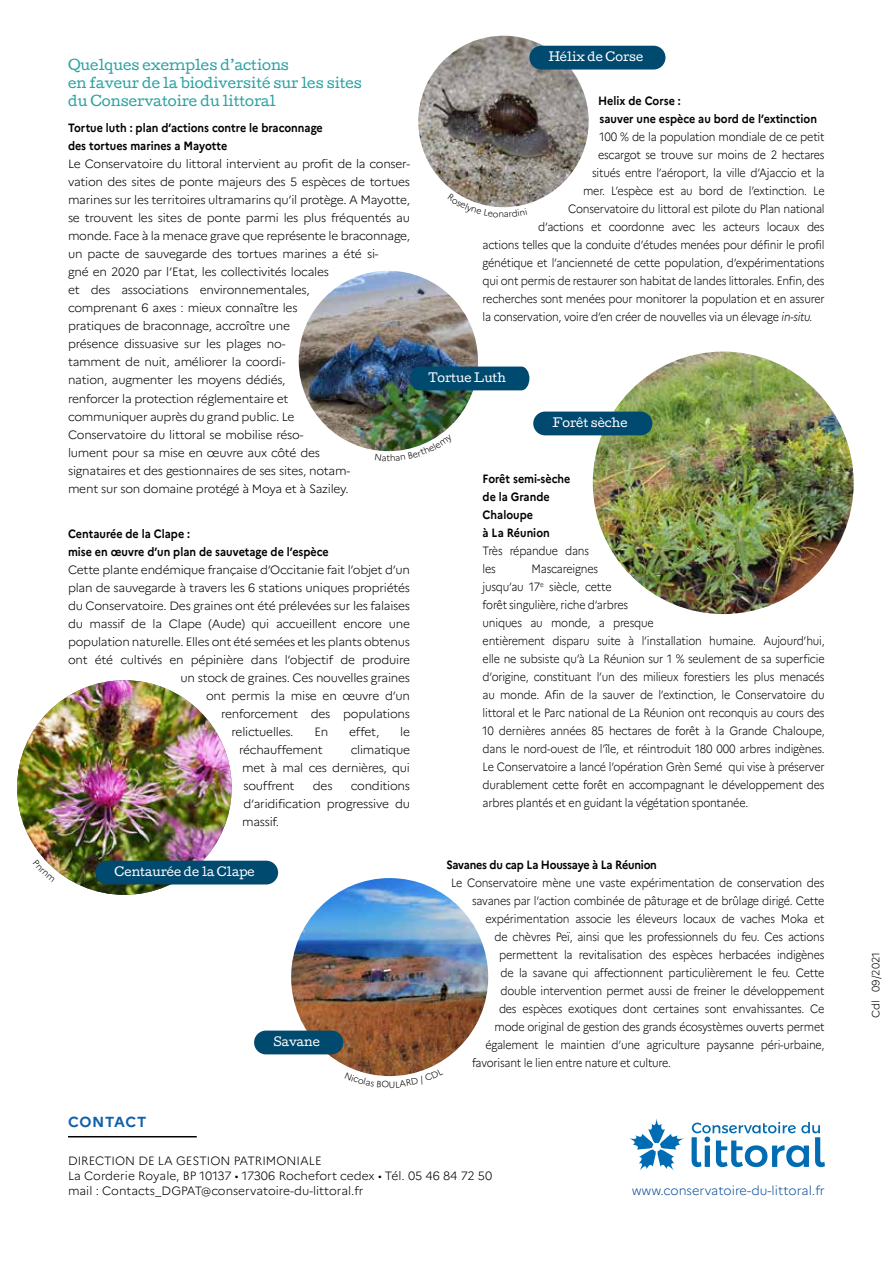
<style>
.page{position:relative;width:893px;height:1263px;background:#fff}
.page>*{position:absolute;margin:0;border:0;box-sizing:border-box;transform-origin:0 0}
.t1{font:700 14.55px "Marianne";letter-spacing:.045em;color:#1160ab}
.t2{font:13.5px/18px "Cutive";color:#2ea1a1}
.t3{font:300 12.75px "Marianne";color:#10529a}
.t4{font:300 12px/18px "Marianne";letter-spacing:-.02em;color:#000;scale:.9 1}
.t5{font:300 12px/18px "Marianne";letter-spacing:-.02em;color:#000;text-align:justify}
.t6{font:700 12px/18px "Marianne";color:#000;scale:.9 1}
.t7{font:300 12px/15px "Marianne";color:#000}
.t8{font:700 12px "Marianne";letter-spacing:-.025em;color:#000;scale:.9 1}
.t9{font:11.55px "Cutive";color:#fff}
.t10{font:300 10.5px "Marianne";letter-spacing:-.005em;color:#000}
.s1{font-style:italic}
</style>
<div class="page">
<img style="left:291px;top:878px;width:197px;height:190px">
<img style="left:299px;top:271px;width:179px;height:180px">
<div style="left:410px;top:367px;width:119px;height:23px;background:#00496f"></div>
<img style="left:17px;top:680px;width:215px;height:215px;border-radius:107px">
<div style="left:95px;top:861px;width:183px;height:23px;background:#00496f;border-radius:12px"></div>
<img style="left:418px;top:36px;width:171px;height:168px">
<div style="left:529px;top:46px;width:136px;height:24px;background:#00496f;border-radius:12px"></div>
<img style="left:593px;top:352px;width:261px;height:262px">
<div style="left:533px;top:412px;width:119px;height:23px;background:#00496f;border-radius:12px"></div>
<div style="left:254px;top:1030px;width:89px;height:24px;background:#00496f;border-radius:12px"></div>
<hr style="left:68px;top:1136px;width:129px;height:1px;background:#000">
<svg style="left:692px;top:1122px;width:133px;height:45px"></svg>
<svg style="left:629px;top:1119px;width:55px;height:51px"></svg>
<svg style="left:45px;top:860px;width:10px;height:10px"></svg>
<svg style="left:375px;top:434px;width:79px;height:18px"></svg>
<svg style="left:448px;top:194px;width:79px;height:14px"></svg>
<svg style="left:351px;top:1068px;width:78px;height:9px"></svg>
<p class="t2" style="left:68px;top:55px;width:295px">Quelques exemples d’actions<br>en faveur de la biodiversité sur les sites du Conservatoire du littoral</p>
<p class="t6" style="left:68px;top:119px;width:284px">Tortue luth : plan d’actions contre le braconnage des tortues marines a Mayotte</p>
<p class="t5" style="left:68px;top:155px;width:344px;text-align:left">Le Conservatoire du littoral intervient au profit de la conser&shy;vation des sites de ponte majeurs des 5 espèces de tortues marines sur les territoires ultramarins qu’il protège. A Mayotte, se trouvent les sites de ponte parmi les plus fréquentés au monde. Face à la menace grave que représente le braconnage, un pacte de sauvegarde des tortues marines a été si-<br>gné en 2020 par l’Etat, les collectivités locales<br>et des associations environnementales,<br>comprenant 6 axes : mieux connaître les<br>pratiques de braconnage, accroître une<br>présence dissuasive sur les plages no-<br>tamment de nuit, améliorer la coordi-<br>nation, augmenter les moyens dédiés,<br>renforcer la protection réglementaire et<br>communiquer auprès du grand public. Le<br>Conservatoire du littoral se mobilise réso-<br>lument pour sa mise en œuvre aux côté des<br>signataires et des gestionnaires de ses sites, notam-<br>ment sur son domaine protégé à Moya et à Saziley.</p>
<p class="t6" style="left:68px;top:524px;width:291px">Centaurée de la Clape :<br>mise en œuvre d’un plan de sauvetage de l’espèce</p>
<p class="t5" style="left:68px;top:560px;width:344px">Cette plante endémique française d’Occitanie fait l’objet d’un</p>
<p class="t5" style="left:68px;top:578px;width:344px">plan de sauvegarde à travers les 6 stations uniques propriétés</p>
<p class="t5" style="left:68px;top:596px;width:344px">du Conservatoire. Des graines ont été prélevées sur les falaises</p>
<p class="t5" style="left:68px;top:614px;width:344px">du massif de la Clape (Aude) qui accueillent encore une</p>
<p class="t5" style="left:68px;top:632px;width:344px">population naturelle. Elles ont été semées et les plants obtenus</p>
<p class="t5" style="left:68px;top:650px;width:343px">ont été cultivés en pépinière dans l’objectif de produire</p>
<p class="t5" style="left:181px;top:668px;width:231px">un stock de graines. Ces nouvelles graines</p>
<p class="t5" style="left:206px;top:686px;width:206px">ont permis la mise en œuvre d’un</p>
<p class="t5" style="left:221px;top:704px;width:190px">renforcement des populations</p>
<p class="t5" style="left:232px;top:722px;width:63px">relictuelles.</p>
<p class="t5" style="left:314px;top:722px;width:15px">En</p>
<p class="t5" style="left:349px;top:722px;width:32px">effet,</p>
<p class="t5" style="left:400px;top:722px;width:11px">le</p>
<p class="t5" style="left:239px;top:740px;width:85px">réchauffement</p>
<p class="t5" style="left:242px;top:740px;width:169px;text-indent:109px">climatique met à mal ces dernières, qui souffrent</p>
<p class="t5" style="left:242px;top:776px;width:170px;text-indent:109px">conditions d’aridification progressive du massif.</p>
<p class="t5" style="left:313px;top:776px;width:21px">des</p>
<p class="t9" style="left:115px;top:863px;width:142px">Centaurée de la Clape</p>
<p class="t9" style="left:273px;top:1033px;width:48px">Savane</p>
<p class="t9" style="left:549px;top:48px;width:96px">Hélix de Corse</p>
<p class="t6" style="left:598px;top:91px;width:245px">Helix de Corse :<br>sauver une espèce au bord de l’extinction</p>
<p class="t4" style="left:600px;top:127px;width:251px">100 % de la population mondiale de ce petit</p>
<p class="t4" style="left:598px;top:145px;width:253px">escargot se trouve sur moins de 2 hectares</p>
<p class="t4" style="left:592px;top:163px;width:260px">situés entre l’aéroport, la ville d’Ajaccio et la</p>
<p class="t4" style="left:583px;top:181px;width:270px">mer. L’espèce est au bord de l’extinction. Le</p>
<p class="t4" style="left:568px;top:199px;width:287px">Conservatoire du littoral est pilote du Plan national</p>
<p class="t4" style="left:538px;top:217px;width:320px">d’actions et coordonne avec les acteurs locaux des</p>
<p class="t4" style="left:483px;top:235px;width:381px">actions telles que la conduite d’études menées pour définir le profil</p>
<p class="t4" style="left:483px;top:253px;width:381px">génétique et l’ancienneté de cette population, d’expérimentations</p>
<p class="t4" style="left:483px;top:271px;width:382px">qui ont permis de restaurer son habitat de landes littorales. Enfin, des</p>
<p class="t4" style="left:483px;top:289px;width:381px">recherches sont menées pour monitorer la population et en assurer</p>
<p class="t4" style="left:483px;top:307px;width:368px">la conservation, voire d’en créer de nouvelles via un élevage <span class="s1">in-situ.</span></p>
<p class="t9" style="left:428px;top:369px;width:79px">Tortue Luth</p>
<p class="t9" style="left:553px;top:414px;width:76px">Forêt sèche</p>
<p class="t6" style="left:483px;top:470px;width:99px">Forêt semi-sèche de la Grande<br>Chaloupe<br>à La Réunion</p>
<p class="t4" style="left:483px;top:542px;width:120px">Très répandue dans les</p>
<p class="t4" style="left:483px;top:560px;width:382px;text-indent:49px">Mascareignes<br>jusqu’au 17<sup>e</sup> siècle, cette<br>forêt singulière, riche d’arbres<br>uniques au monde, a presque<br>entièrement disparu suite à l’installation humaine. Aujourd’hui, elle ne subsiste qu’à La Réunion sur 1 % seulement de sa superficie d’origine, constituant l’un des milieux forestiers les plus menacés au monde. Afin de la sauver de l’extinction, le Conservatoire du littoral et le Parc national de La Réunion ont reconquis au cours des 10 dernières années 85 hectares de forêt à la Grande Chaloupe, dans le nord-ouest de l’île, et réintroduit 180 000 arbres indigènes.<br>Le Conservatoire a lancé l’opération Grèn Semé qui vise à préserver durablement cette forêt en accompagnant le développement des arbres plantés et en guidant la végétation spontanée.</p>
<p class="t8" style="left:446px;top:857px;width:235px">Savanes du cap La Houssaye à La Réunion</p>
<p class="t4" style="left:451px;top:874px;width:417px">Le Conservatoire mène une vaste expérimentation de conservation des</p>
<p class="t4" style="left:472px;top:892px;width:393px">savanes par l’action combinée de pâturage et de brûlage dirigé. Cette</p>
<p class="t4" style="left:485px;top:910px;width:378px">expérimentation associe les éleveurs locaux de vaches Moka et</p>
<p class="t4" style="left:494px;top:928px;width:368px">de chèvres Peï, ainsi que les professionnels du feu. Ces actions</p>
<p class="t4" style="left:499px;top:946px;width:363px">permettent la revitalisation des espèces herbacées indigènes</p>
<p class="t4" style="left:500px;top:964px;width:362px">de la savane qui affectionnent particulièrement le feu. Cette</p>
<p class="t4" style="left:500px;top:982px;width:361px">double intervention permet aussi de freiner le développement</p>
<p class="t4" style="left:499px;top:1000px;width:363px">des espèces exotiques dont certaines sont envahissantes. Ce</p>
<p class="t4" style="left:494px;top:1018px;width:368px">mode original de gestion des grands écosystèmes ouverts permet</p>
<p class="t4" style="left:485px;top:1036px;width:378px">également le maintien d’une agriculture paysanne péri-urbaine,</p>
<p class="t4" style="left:472px;top:1054px;width:223px">favorisant le lien entre nature et culture.</p>
<p class="t1" style="left:68px;top:1113px;width:80px">CONTACT</p>
<p class="t7" style="left:68px;top:1153px;width:426px">DIRECTION DE LA GESTION PATRIMONIALE<br>La Corderie Royale, BP 10137 • 17306 Rochefort cedex • Tél. 05 46 84 72 50 mail : Contacts_DGPAT@conservatoire-du-littoral.fr</p>
<p class="t3" style="left:632px;top:1182px;width:195px">www.conservatoire-du-littoral.fr</p>
<p class="t10" style="left:869px;top:1018px;width:67px;rotate:-90deg">Cdl 09/2021</p>
</div>
